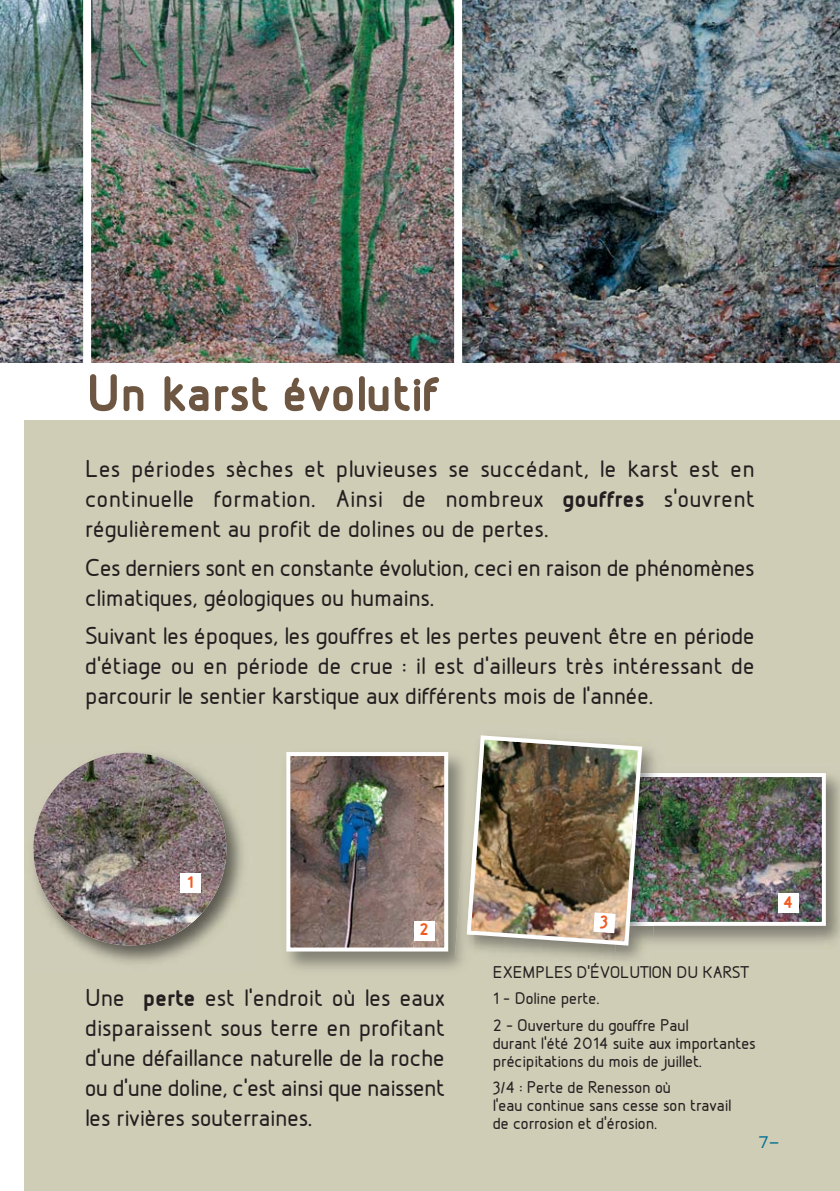
<style>
.page{position:relative;width:840px;height:1191px;background:#fff}
.page>*{position:absolute;margin:0;border:0;box-sizing:border-box;transform-origin:0 0}
.t1{font:700 56px "Designio";color:#6d5742}
.t2{font:500 26px/30px "Designio";letter-spacing:-.01em;color:#231f20;text-align:justify}
.t3{font:700 19px "Designio";color:#f15a22}
.t4{font:500 18px/18px "Designio";letter-spacing:-.01em;color:#231f20}
.t5{font:18px "B Pmono";color:#006f91}
.s1{font-weight:700}
</style>
<div class="page">
<div style="left:7px;top:363px;width:832px;height:828px;background:#cfcdb6"></div>
<div style="left:0;top:0;width:24px;height:1191px;background:#fff"></div>
<img style="left:666px;top:773px;width:173px;height:170px">
<img style="left:666px;top:778px;width:154px;height:143px">
<div style="left:623px;top:773px;width:202px;height:153px;border:4px solid #fff"></div>
<img style="left:462px;top:0;width:377px;height:363px">
<img style="left:0;top:0;width:83px;height:363px">
<img style="left:91px;top:0;width:363px;height:363px">
<img style="left:474px;top:748px;width:192px;height:212px">
<img style="left:615px;top:764px;width:49px;height:188px">
<img style="left:644px;top:773px;width:20px;height:153px">
<img style="left:644px;top:777px;width:19px;height:145px">
<img style="left:33px;top:753px;width:210px;height:210px">
<img style="left:33px;top:752px;width:193px;height:193px;border-radius:50%">
<img style="left:286px;top:752px;width:177px;height:217px">
<img style="left:454px;top:752px;width:10px;height:206px">
<img style="left:291px;top:757px;width:152px;height:189px">
<div style="left:286px;top:752px;width:162px;height:199px;border:4px solid #fff"></div>
<div style="left:18px;top:363px;width:821px;height:57px;background:#fff"></div>
<div style="left:413px;top:921px;width:21px;height:19px;background:#fff"></div>
<div style="left:180px;top:873px;width:21px;height:19px;background:#fff"></div>
<div style="left:777px;top:893px;width:21px;height:20px;background:#fff"></div>
<img style="left:464px;top:735px;width:180px;height:212px">
<h1 class="t1" style="left:87px;top:377px;width:352px">Un karst évolutif</h1>
<p class="t2" style="left:85px;top:456px;width:670px">Les périodes sèches et pluvieuses se succédant, le karst est en continuelle formation. Ainsi de nombreux <span class="s1">gouffres</span> s'ouvrent régulièrement au profit de dolines ou de pertes.</p>
<p class="t2" style="left:85px;top:555px;width:670px">Ces derniers sont en constante évolution, ceci en raison de phénomènes climatiques, géologiques ou humains.</p>
<p class="t2" style="left:85px;top:623px;width:670px">Suivant les époques, les gouffres et les pertes peuvent être en période d’étiage ou en période de crue : il est d’ailleurs très intéressant de parcourir le sentier karstique aux différents mois de l’année.</p>
<p class="t3" style="left:187px;top:876px;width:8px">1</p>
<p class="t3" style="left:419px;top:924px;width:11px">2</p>
<p class="t2" style="left:85px;top:986px;width:361px">Une <span class="s1">perte</span> est l’endroit où les eaux disparaissent sous terre en profitant d’une défaillance naturelle de la roche ou d’une doline, c’est ainsi que naissent les rivières souterraines.</p>
<p class="t4" style="left:492px;top:960px;width:258px;line-height:26.6px">EXEMPLES D'ÉVOLUTION DU KARST<br>1 - Doline perte.<br>2 - Ouverture du gouffre Paul</p>
<p class="t4" style="left:492px;top:1036px;width:264px">durant l'été 2014 suite aux importantes précipitations du mois de juillet.</p>
<p class="t4" style="left:492px;top:1080px;width:240px">3/4 : Perte de Renesson où<br>l'eau continue sans cesse son travail de corrosion et d'érosion.</p>
<p class="t3" style="left:783px;top:896px;width:12px">4</p>
<p class="t5" style="left:757px;top:1131px;width:23px">7-</p>
</div>
